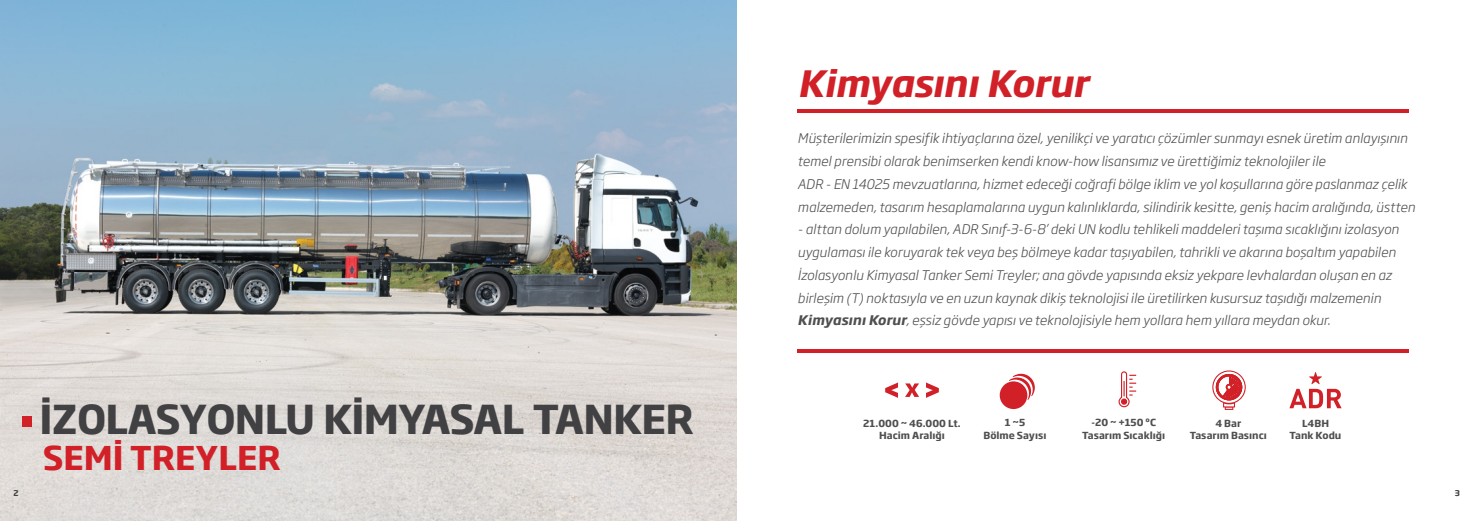
<style>
.page{position:relative;width:1473px;height:521px;background:#fff}
.page>*{position:absolute;margin:0;border:0;box-sizing:border-box;transform-origin:0 0}
.t1{font:700 39.38px "Soho Gothic Pro";letter-spacing:-.02em;color:#414042}
.t2{font:italic 700 35.88px "Soho Gothic Pro";letter-spacing:-.01em;color:#d12027}
.t3{font:700 32.38px "Soho Gothic Pro";color:#d12027}
.t4{font:italic 300 13.12px/22.8px "Soho Gothic Pro";color:#4f4f51}
.t5{font:700 9.62px/12.2px "Soho Gothic Pro";color:#4f4f51;text-align:center}
.t6{font:700 7.88px "Soho Gothic Pro";color:#414042}
.s1{font-weight:700}
</style>
<div class="page">
<img style="left:0;top:0;width:737px;height:521px">
<div style="left:22px;top:416px;width:10px;height:10px;background:#d12027"></div>
<hr style="left:797px;top:110px;width:612px;height:3px;background:#d12027">
<hr style="left:797px;top:349px;width:612px;height:3px;background:#d12027">
<svg style="left:1118px;top:371px;width:18px;height:36px"></svg>
<svg style="left:1212px;top:370px;width:33px;height:40px"></svg>
<svg style="left:885px;top:382px;width:13px;height:16px"></svg>
<svg style="left:926px;top:382px;width:13px;height:16px"></svg>
<svg style="left:905px;top:383px;width:14px;height:14px"></svg>
<svg style="left:1289px;top:372px;width:52px;height:36px"></svg>
<svg style="left:999px;top:374px;width:36px;height:35px"></svg>
<p class="t6" style="left:14px;top:489px;width:7px">2</p>
<h1 class="t1" style="left:40px;top:403px;width:655px">İZOLASYONLU KİMYASAL TANKER</h1>
<h3 class="t3" style="left:43px;top:444px;width:240px">SEMİ TREYLER</h3>
<h2 class="t2" style="left:797px;top:69px;width:292px">Kimyasını Korur</h2>
<p class="t4" style="left:797px;top:128px;width:619px">Müşterilerimizin spesifik ihtiyaçlarına özel, yenilikçi ve yaratıcı çözümler sunmayı esnek üretim anlayışının temel prensibi olarak benimserken kendi know-how lisansımız ve ürettiğimiz teknolojiler ile<br>ADR - EN 14025 mevzuatlarına, hizmet edeceği coğrafi bölge iklim ve yol koşullarına göre paslanmaz çelik malzemeden, tasarım hesaplamalarına uygun kalınlıklarda, silindirik kesitte, geniş hacim aralığında, üstten</p>
<p class="t4" style="left:797px;top:219px;width:603px">- alttan dolum yapılabilen, ADR Sınıf-3-6-8’ deki UN kodlu tehlikeli maddeleri taşıma sıcaklığını izolasyon uygulaması ile koruyarak tek veya beş bölmeye kadar taşıyabilen, tahrikli ve akarına boşaltım yapabilen İzolasyonlu Kimyasal Tanker Semi Treyler; ana gövde yapısında eksiz yekpare levhalardan oluşan en az birleşim (T) noktasıyla ve en uzun kaynak dikiş teknolojisi ile üretilirken kusursuz taşıdığı malzemenin <span class="s1">Kimyasını Korur</span>, eşsiz gövde yapısı ve teknolojisiyle hem yollara hem yıllara meydan okur.</p>
<p class="t5" style="left:863px;top:418px;width:99px">21.000 ~ 46.000 Lt.<br>Hacim Aralığı</p>
<p class="t5" style="left:983px;top:417px;width:65px">1 ~5<br>Bölme Sayısı</p>
<p class="t5" style="left:1082px;top:417px;width:85px">-20 ~ +150 ºC<br>Tasarım Sıcaklığı</p>
<p class="t5" style="left:1190px;top:418px;width:79px">4 Bar<br>Tasarım Basıncı</p>
<p class="t5" style="left:1289px;top:418px;width:53px">L4BH<br>Tank Kodu</p>
<p class="t6" style="left:1455px;top:490px;width:7px">3</p>
</div>
